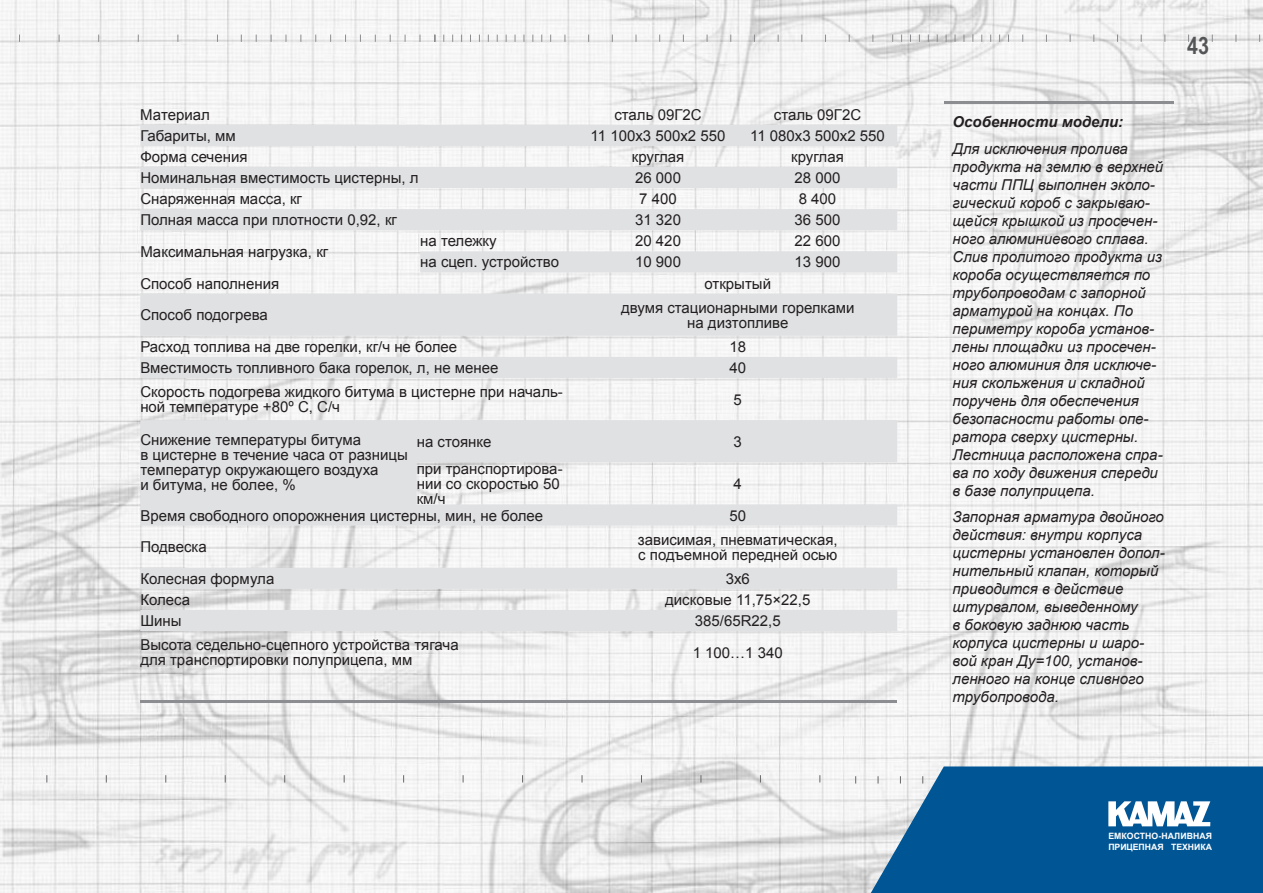
<style>
.page{position:relative;width:1263px;height:893px;background:#fff}
.page>*{position:absolute;margin:0;border:0;box-sizing:border-box;transform-origin:0 0}
.t1{font:700 24px "Arial Narrow";color:#545557}
.t2{font:15px/15px "Arial";color:#231f20}
.t3{font:italic 15px/18px "Arial";color:#231f20}
.t4{font:italic 700 15px "Arial";color:#231f20}
.t5{font:700 8.7px/10.5px "Arial";letter-spacing:-.005em;color:#fff}
</style>
<div class="page">
<img style="left:0;top:0;width:1263px;height:893px">
<svg style="left:871px;top:766px;width:392px;height:127px;background:#18649d"></svg>
<svg style="left:1108px;top:801px;width:102px;height:25px"></svg>
<svg style="left:1259px;top:35px;width:4px;height:7px"></svg>
<hr style="left:140px;top:700px;width:757px;height:3px;background:#8b8d90">
<hr style="left:944px;top:101px;width:230px;height:2px;background:#8b8d90">
<svg style="left:140px;top:125px;width:757px;height:506px;fill:#e0e1e3"></svg>
<p class="t2" style="left:140px;top:107px;width:71px">Материал</p>
<p class="t2" style="left:614px;top:107px;width:89px">сталь 09Г2С</p>
<p class="t2" style="left:774px;top:107px;width:89px">сталь 09Г2С</p>
<p class="t2" style="left:140px;top:128px;width:97px">Габариты, мм</p>
<p class="t2" style="left:591px;top:128px;width:136px">11 100х3 500х2 550</p>
<p class="t2" style="left:750px;top:128px;width:136px">11 080х3 500х2 550</p>
<p class="t2" style="left:140px;top:149px;width:109px">Форма сечения</p>
<p class="t2" style="left:632px;top:149px;width:54px">круглая</p>
<p class="t2" style="left:791px;top:149px;width:54px">круглая</p>
<p class="t2" style="left:140px;top:170px;width:280px">Номинальная вместимость цистерны, л</p>
<p class="t2" style="left:635px;top:170px;width:47px">26 000</p>
<p class="t2" style="left:795px;top:170px;width:47px">28 000</p>
<p class="t2" style="left:140px;top:192px;width:163px">Снаряженная масса, кг</p>
<p class="t2" style="left:639px;top:192px;width:39px">7 400</p>
<p class="t2" style="left:799px;top:192px;width:39px">8 400</p>
<p class="t2" style="left:140px;top:213px;width:258px">Полная масса при плотности 0,92, кг</p>
<p class="t2" style="left:635px;top:213px;width:47px">31 320</p>
<p class="t2" style="left:795px;top:213px;width:47px">36 500</p>
<p class="t2" style="left:140px;top:244px;width:190px">Максимальная нагрузка, кг</p>
<p class="t2" style="left:420px;top:234px;width:78px">на тележку</p>
<p class="t2" style="left:635px;top:234px;width:47px">20 420</p>
<p class="t2" style="left:795px;top:234px;width:47px">22 600</p>
<p class="t2" style="left:420px;top:255px;width:140px">на сцеп. устройство</p>
<p class="t2" style="left:635px;top:255px;width:47px">10 900</p>
<p class="t2" style="left:795px;top:255px;width:47px">13 900</p>
<p class="t2" style="left:140px;top:276px;width:140px">Способ наполнения</p>
<p class="t2" style="left:704px;top:276px;width:68px">открытый</p>
<p class="t2" style="left:140px;top:307px;width:129px">Способ подогрева</p>
<p class="t2" style="left:621px;top:300px;width:235px;text-align:center">двумя стационарными горелками на дизтопливе</p>
<p class="t2" style="left:140px;top:339px;width:318px">Расход топлива на две горелки, кг/ч не более</p>
<p class="t2" style="left:729px;top:339px;width:18px">18</p>
<p class="t2" style="left:140px;top:360px;width:360px">Вместимость топливного бака горелок, л, не менее</p>
<p class="t2" style="left:729px;top:360px;width:18px">40</p>
<p class="t2" style="left:140px;top:384px;width:424px">Скорость подогрева жидкого битума в цистерне при началь&shy;ной температуре +80º С, С/ч</p>
<p class="t2" style="left:734px;top:392px;width:10px">5</p>
<p class="t2" style="left:140px;top:433px;width:269px">Снижение температуры битума<br>в цистерне в течение часа от разницы температур окружающего воздуха<br>и битума, не более, %</p>
<p class="t2" style="left:417px;top:434px;width:76px">на стоянке</p>
<p class="t2" style="left:734px;top:434px;width:10px">3</p>
<p class="t2" style="left:417px;top:461px;width:147px">при транспортирова&shy;нии со скоростью 50 км/ч</p>
<p class="t2" style="left:734px;top:476px;width:10px">4</p>
<p class="t2" style="left:140px;top:508px;width:404px">Время свободного опорожнения цистерны, мин, не более</p>
<p class="t2" style="left:729px;top:508px;width:18px">50</p>
<p class="t2" style="left:140px;top:539px;width:68px">Подвеска</p>
<p class="t2" style="left:638px;top:532px;width:201px">зависимая, пневматическая, с подъемной передней осью</p>
<p class="t2" style="left:140px;top:571px;width:136px">Колесная формула</p>
<p class="t2" style="left:726px;top:571px;width:26px">3х6</p>
<p class="t2" style="left:140px;top:592px;width:51px">Колеса</p>
<p class="t2" style="left:665px;top:592px;width:147px">дисковые 11,75×22,5</p>
<p class="t2" style="left:140px;top:613px;width:43px">Шины</p>
<p class="t2" style="left:695px;top:613px;width:87px">385/65R22,5</p>
<p class="t2" style="left:140px;top:637px;width:320px">Высота седельно-сцепного устройства тягача для транспортировки полуприцепа, мм</p>
<p class="t2" style="left:693px;top:645px;width:92px">1 100…1 340</p>
<h1 class="t1" style="left:1187px;top:27px;width:23px">43</h1>
<p class="t4" style="left:952px;top:112px;width:172px">Особенности модели:</p>
<p class="t3" style="left:952px;top:140px;width:212px">Для исключения пролива продукта на землю в верхней части ППЦ выполнен эколо&shy;гический короб с закрываю&shy;щейся крышкой из просечен&shy;ного алюминиевого сплава.<br>Слив пролитого продукта из короба осуществляется по трубопроводам с запорной арматурой на концах. По периметру короба установ&shy;лены площадки из просечен&shy;ного алюминия для исключе&shy;ния скольжения и складной поручень для обеспечения безопасности работы опе&shy;ратора сверху цистерны.<br>Лестница расположена спра&shy;ва по ходу движения спереди в базе полуприцепа.</p>
<p class="t3" style="left:952px;top:508px;width:214px">Запорная арматура двойного действия: внутри корпуса цистерны установлен допол&shy;нительный клапан, который приводится в действие штурвалом, выведенному<br>в боковую заднюю часть корпуса цистерны и шаро&shy;вой кран Ду=100, установ&shy;ленного на конце сливного трубопровода.</p>
<p class="t5" style="left:1108px;top:831px;width:105px">ЕМКОСТНО-НАЛИВНАЯ<br>ПРИЦЕПНАЯ ТЕХНИКА</p>
</div>
